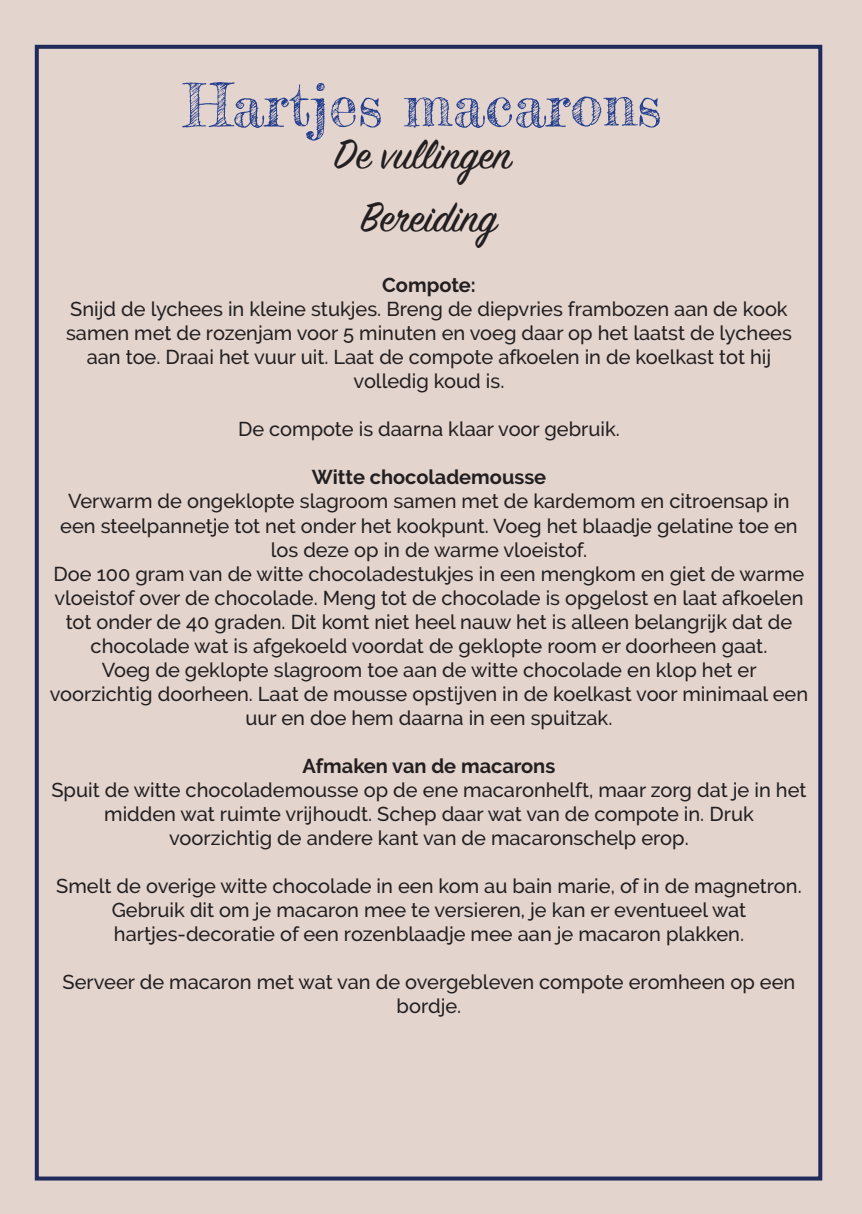
<style>
.page{position:relative;width:862px;height:1214px;background:#fff}
.page>*{position:absolute;margin:0;border:0;box-sizing:border-box;transform-origin:0 0}
.t1{font:58px "Frederickathe Great";color:#253f8e}
.t2{font:46px "Sign Painter House Script";color:#231f20}
.t3{font:500 20px/24px "Raleway";color:#231f20;text-align:center}
.t4{font:700 20px "Raleway";color:#231f20}
</style>
<div class="page">
<div style="left:0;top:0;width:862px;height:1213px;background:#e3d4cd"></div>
<div style="left:35px;top:45px;width:787px;height:1135px;border:4px solid #1f2b5a"></div>
<p class="t1" style="left:184px;top:69px;width:479px">Hartjes macarons</p>
<p class="t2" style="left:334px;top:126px;width:179px">De vullingen</p>
<p class="t2" style="left:360px;top:189px;width:138px">Bereiding</p>
<p class="t4" style="left:382px;top:274px;width:95px">Compote:</p>
<p class="t3" style="left:66px;top:297px;width:727px">Snijd de lychees in kleine stukjes. Breng de diepvries frambozen aan de kook samen met de rozenjam voor 5 minuten en voeg daar op het laatst de lychees aan toe. Draai het vuur uit. Laat de compote afkoelen in de koelkast tot hij volledig koud is.</p>
<p class="t3" style="left:238px;top:417px;width:383px">De compote is daarna klaar voor gebruik.</p>
<p class="t4" style="left:312px;top:466px;width:236px">Witte chocolademousse</p>
<p class="t3" style="left:60px;top:489px;width:739px">Verwarm de ongeklopte slagroom samen met de kardemom en citroensap in een steelpannetje tot net onder het kookpunt. Voeg het blaadje gelatine toe en los deze op in de warme vloeistof.</p>
<p class="t3" style="left:54px;top:561px;width:752px">Doe 100 gram van de witte chocoladestukjes in een mengkom en giet de warme vloeistof over de chocolade. Meng tot de chocolade is opgelost en laat afkoelen tot onder de 40 graden. Dit komt niet heel nauw het is alleen belangrijk dat de chocolade wat is afgekoeld voordat de geklopte room er doorheen gaat.</p>
<p class="t3" style="left:50px;top:657px;width:760px">Voeg de geklopte slagroom toe aan de witte chocolade en klop het er voorzichtig doorheen. Laat de mousse opstijven in de koelkast voor minimaal een uur en doe hem daarna in een spuitzak.</p>
<p class="t4" style="left:303px;top:754px;width:254px">Afmaken van de macarons</p>
<p class="t3" style="left:51px;top:777px;width:756px">Spuit de witte chocolademousse op de ene macaronhelft, maar zorg dat je in het midden wat ruimte vrijhoudt. Schep daar wat van de compote in. Druk voorzichtig de andere kant van de macaronschelp erop.</p>
<p class="t3" style="left:56px;top:873px;width:747px">Smelt de overige witte chocolade in een kom au bain marie, of in de magnetron.<br>Gebruik dit om je macaron mee te versieren, je kan er eventueel wat hartjes-decoratie of een rozenblaadje mee aan je macaron plakken.</p>
<p class="t3" style="left:63px;top:969px;width:734px">Serveer de macaron met wat van de overgebleven compote eromheen op een bordje.</p>
</div>
